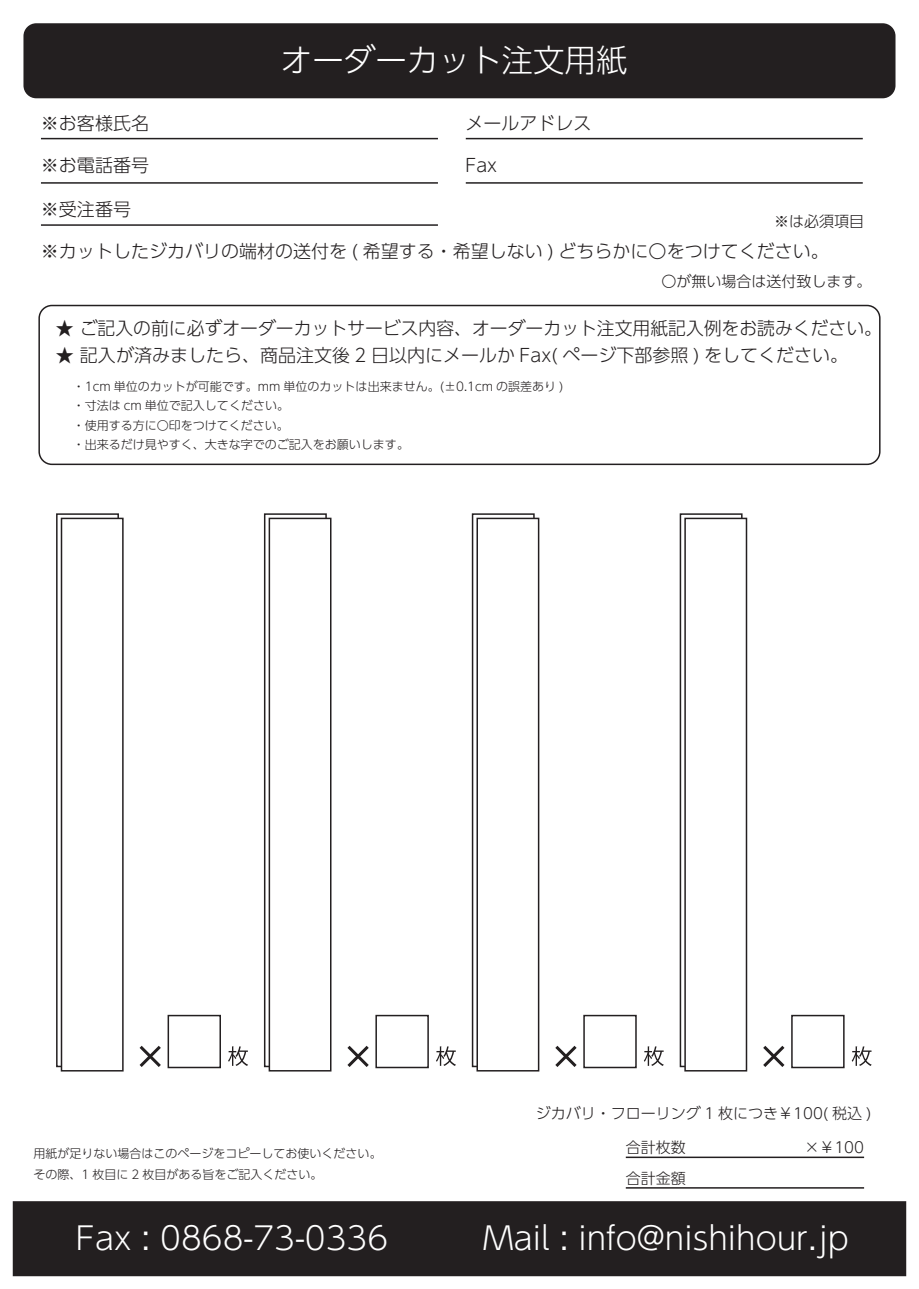
<style>
.page{position:relative;width:919px;height:1289px;background:#fff}
.page>*{position:absolute;margin:0;border:0;box-sizing:border-box;transform-origin:0 0}
.t1{font:300 31.5px "UD Shin Go Pr 6 N";color:#fff}
.t2{font:300 18px "UD Shin Go Pr 6 N";color:#231f20}
.t3{font:300 15px "UD Shin Go Pr 6 N";color:#231f20}
.t4{font:300 12px/19.2px "UD Shin Go Pr 6 N";color:#231f20}
</style>
<div class="page">
<div style="left:23px;top:23px;width:872px;height:75px;background:#231f20;border-radius:13px"></div>
<div style="left:13px;top:1201px;width:893px;height:75px;background:#231f20"></div>
<hr style="left:625px;top:1156px;width:239px;height:2px;background:#231f20">
<hr style="left:466px;top:138px;width:396px;height:1px;background:#231f20">
<hr style="left:466px;top:182px;width:396px;height:2px;background:#231f20">
<hr style="left:41px;top:138px;width:397px;height:1px;background:#231f20">
<hr style="left:41px;top:182px;width:397px;height:2px;background:#231f20">
<hr style="left:41px;top:224px;width:397px;height:2px;background:#231f20">
<hr style="left:625px;top:1187px;width:239px;height:1px;background:#231f20">
<div style="left:38px;top:305px;width:842px;height:160px;border:2px solid #231f20;border-radius:13px"></div>
<div style="left:167px;top:1014px;width:54px;height:54px;background:#fff;border:2px solid #231f20"></div>
<svg style="left:139px;top:1045px;width:22px;height:22px"></svg>
<svg style="left:228px;top:1046px;width:20px;height:19px"></svg>
<div style="left:56px;top:513px;width:63px;height:554px;background:linear-gradient(to bottom,#c8c7c8,#c7c6c7);border:2px solid #231f20"></div>
<div style="left:61px;top:517px;width:63px;height:554px;background:#fff;border:2px solid #231f20"></div>
<div style="left:375px;top:1014px;width:54px;height:54px;background:#fff;border:2px solid #231f20"></div>
<svg style="left:347px;top:1045px;width:22px;height:22px"></svg>
<svg style="left:436px;top:1046px;width:20px;height:19px"></svg>
<div style="left:264px;top:513px;width:63px;height:554px;background:#fff;border:2px solid #231f20"></div>
<div style="left:268px;top:517px;width:63px;height:554px;background:#fff;border:2px solid #231f20"></div>
<div style="left:583px;top:1014px;width:53px;height:54px;background:#fff;border:2px solid #231f20"></div>
<svg style="left:555px;top:1045px;width:22px;height:22px"></svg>
<svg style="left:644px;top:1046px;width:19px;height:19px"></svg>
<div style="left:472px;top:513px;width:62px;height:554px;background:#fff;border:2px solid #231f20"></div>
<div style="left:476px;top:517px;width:63px;height:554px;background:#fff;border:2px solid #231f20"></div>
<div style="left:791px;top:1014px;width:53px;height:54px;background:#fff;border:2px solid #231f20"></div>
<svg style="left:763px;top:1045px;width:22px;height:22px"></svg>
<svg style="left:851px;top:1046px;width:20px;height:19px"></svg>
<div style="left:679px;top:513px;width:63px;height:554px;background:#fff;border:2px solid #231f20"></div>
<div style="left:684px;top:517px;width:63px;height:554px;background:#fff;border:2px solid #231f20"></div>
<p class="t2" style="left:41px;top:108px;width:109px">※お客様氏名</p>
<p class="t2" style="left:41px;top:151px;width:109px">※お電話番号</p>
<p class="t2" style="left:41px;top:195px;width:91px">※受注番号</p>
<h1 class="t1" style="left:281px;top:35px;width:348px">オーダーカット注文用紙</h1>
<p class="t2" style="left:465px;top:108px;width:127px">メールアドレス</p>
<p class="t2" style="left:465px;top:151px;width:33px">Fax</p>
<p class="t3" style="left:774px;top:209px;width:91px">※は必須項目</p>
<p class="t2" style="left:41px;top:237px;width:789px">※カットしたジカバリの端材の送付を ( 希望する・希望しない ) どちらかに〇をつけてください。</p>
<p class="t3" style="left:661px;top:269px;width:211px">〇が無い場合は送付致します。</p>
<p class="t2" style="left:56px;top:314px;width:827px">★ ご記入の前に必ずオーダーカットサービス内容、オーダーカット注文用紙記入例をお読みください。</p>
<p class="t2" style="left:56px;top:341px;width:793px">★ 記入が済みましたら、商品注文後 2 日以内にメールか Fax( ページ下部参照 ) をしてください。</p>
<p class="t4" style="left:73px;top:396px;width:338px">・寸法は cm 単位で記入してください。<br>・使用する方に〇印をつけてください。<br>・出来るだけ見やすく、大きな字でのご記入をお願いします。</p>
<p class="t4" style="left:73px;top:377px;width:492px">・1cm 単位のカットが可能です。mm 単位のカットは出来ません。(±0.1cm の誤差あり )</p>
<p class="t4" style="left:33px;top:1142px;width:350px;line-height:21px">用紙が足りない場合はこのページをコピーしてお使いください。その際、1 枚目に 2 枚目がある旨をご記入ください。</p>
<p class="t3" style="left:535px;top:1101px;width:337px">ジカバリ・フローリング 1 枚につき￥100( 税込 )</p>
<p class="t3" style="left:625px;top:1135px;width:61px">合計枚数</p>
<p class="t3" style="left:804px;top:1135px;width:61px">×￥100</p>
<p class="t3" style="left:625px;top:1165px;width:61px">合計金額</p>
<h1 class="t1" style="left:76px;top:1212px;width:314px">Fax : 0868-73-0336</h1>
<h1 class="t1" style="left:483px;top:1212px;width:367px">Mail : info@nishihour.jp</h1>
</div>
